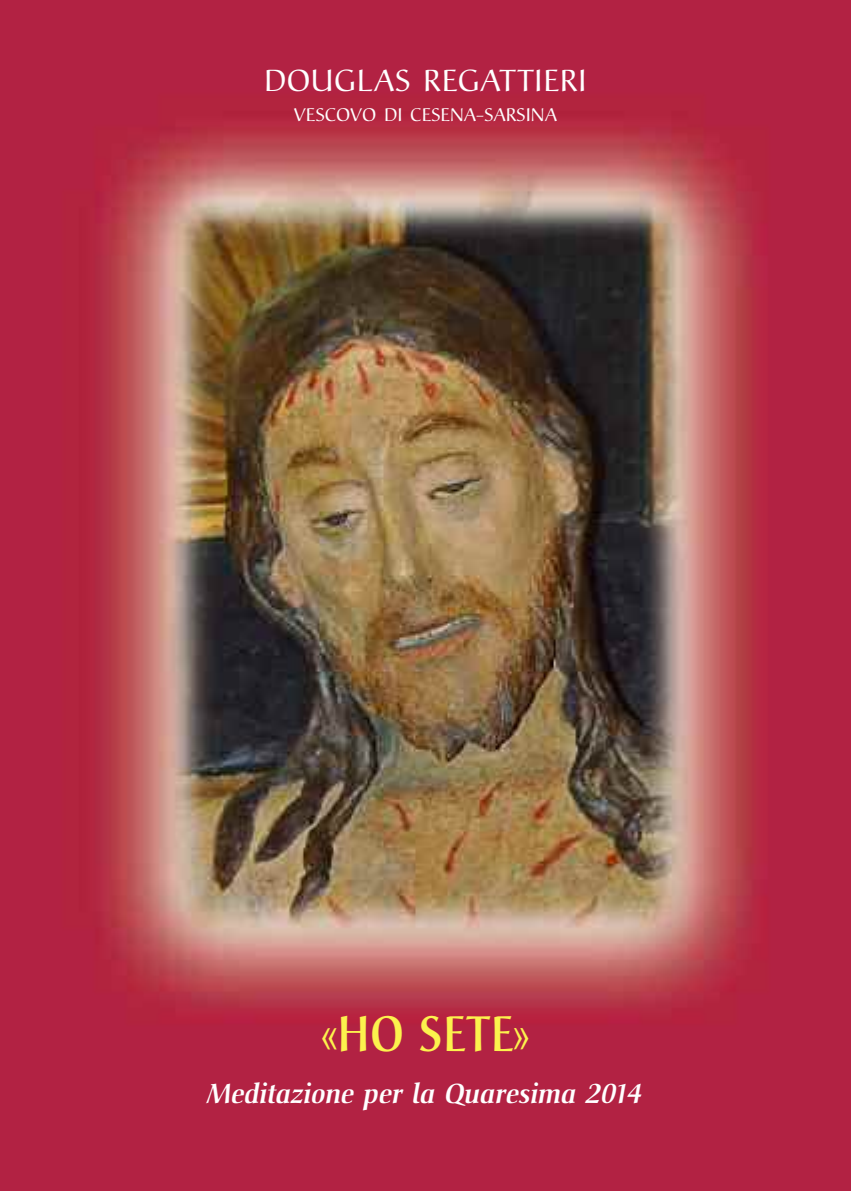
<style>
.page{position:relative;width:851px;height:1191px;background:#fff}
.page>*{position:absolute;margin:0;border:0;box-sizing:border-box;transform-origin:0 0}
.t1{font:500 49px "Christiana";letter-spacing:.005em;color:#fcf24d;scale:.88 1}
.t2{font:30px "Christiana";letter-spacing:.01em;color:#fff;scale:1.05 1}
.t3{font:italic 500 27px "Christiana";color:#fff}
.t4{font:18px "Christiana";color:#fff;scale:1.05 1}
</style>
<div class="page">
<img style="left:0;top:0;width:850px;height:1191px">
<p class="t2" style="left:264px;top:68px;width:309px">DOUGLAS REGATTIERI</p>
<p class="t4" style="left:294px;top:108px;width:252px">VESCOVO DI CESENA-SARSINA</p>
<h1 class="t1" style="left:321px;top:1013px;width:238px">«HO SETE»</h1>
<p class="t3" style="left:208px;top:1082px;width:437px">Meditazione per la Quaresima 2014</p>
</div>
